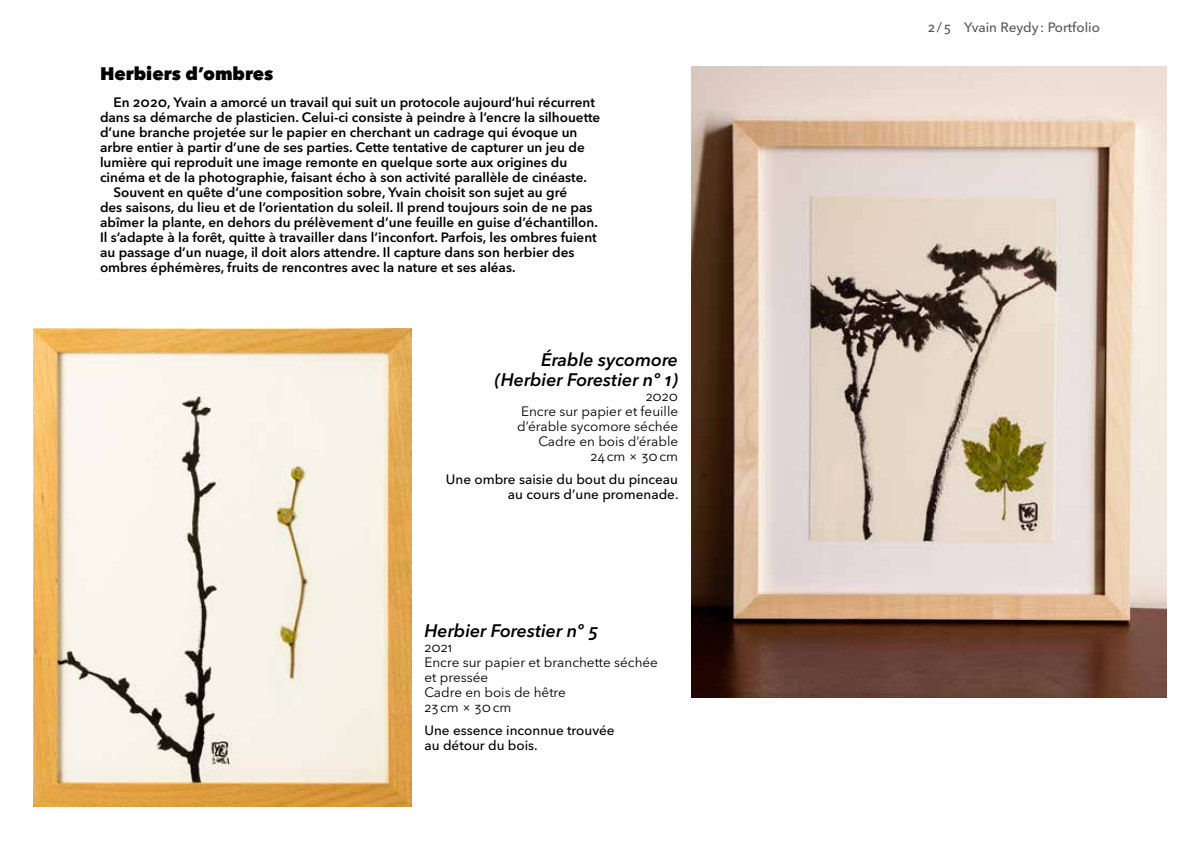
<style>
.page{position:relative;width:1200px;height:851px;background:#fff}
.page>*{position:absolute;margin:0;border:0;box-sizing:border-box;transform-origin:0 0}
.t1{font:italic 600 18px/20px "Avenir Next LT Pro";color:#000;text-align:right}
.t2{font:800 18px "Avenir Next LT Pro";color:#000}
.t3{font:600 13.5px "Avenir Next LT Pro";color:#000}
.t4{font:13.5px/15px "Avenir Next LT Pro";color:#000;text-align:right}
.t5{font:500 13.5px/15px "Avenir Next LT Pro";color:#000;text-align:right}
.t6{font:500 13.5px "Avenir Next LT Pro";color:#575756}
</style>
<div class="page">
<img style="left:33px;top:328px;width:378px;height:478px">
<img style="left:691px;top:67px;width:475px;height:630px">
<h1 class="t2" style="left:100px;top:63px;width:175px">Herbiers d’ombres</h1>
<p class="t3" style="left:113px;top:94px;width:483px">En 2020, Yvain a amorcé un travail qui suit un protocole aujourd’hui récurrent</p>
<p class="t3" style="left:100px;top:109px;width:502px">dans sa démarche de plasticien. Celui-ci consiste à peindre à l’encre la silhouette</p>
<p class="t3" style="left:100px;top:124px;width:479px">d’une branche projetée sur le papier en cherchant un cadrage qui évoque un</p>
<p class="t3" style="left:100px;top:139px;width:486px">arbre entier à partir d’une de ses parties. Cette tentative de capturer un jeu de</p>
<p class="t3" style="left:100px;top:154px;width:468px">lumière qui reproduit une image remonte en quelque sorte aux origines du</p>
<p class="t3" style="left:100px;top:169px;width:488px">cinéma et de la photographie, faisant écho à son activité parallèle de cinéaste.</p>
<p class="t3" style="left:113px;top:184px;width:455px">Souvent en quête d’une composition sobre, Yvain choisit son sujet au gré</p>
<p class="t3" style="left:100px;top:199px;width:494px">des saisons, du lieu et de l’orientation du soleil. Il prend toujours soin de ne pas</p>
<p class="t3" style="left:100px;top:214px;width:499px">abîmer la plante, en dehors du prélèvement d’une feuille en guise d’échantillon.</p>
<p class="t3" style="left:100px;top:229px;width:498px">Il s’adapte à la forêt, quitte à travailler dans l’inconfort. Parfois, les ombres fuient</p>
<p class="t3" style="left:100px;top:244px;width:476px">au passage d’un nuage, il doit alors attendre. Il capture dans son herbier des</p>
<p class="t3" style="left:100px;top:259px;width:417px">ombres éphémères, fruits de rencontres avec la nature et ses aléas.</p>
<h1 class="t1" style="left:495px;top:349px;width:185px">Érable sycomore (Herbier Forestier nº 1)</h1>
<p class="t4" style="left:517px;top:388px;width:162px">2020<br>Encre sur papier et feuille d’érable sycomore séchée<br>Cadre en bois d’érable<br>24cm × 30cm</p>
<p class="t5" style="left:446px;top:471px;width:234px">Une ombre saisie du bout du pinceau au cours d’une promenade.</p>
<h1 class="t1" style="left:424px;top:620px;width:175px">Herbier Forestier nº 5</h1>
<p class="t4" style="left:424px;top:640px;width:235px;text-align:left">2021<br>Encre sur papier et branchette séchée et pressée<br>Cadre en bois de hêtre<br>23cm × 30cm</p>
<p class="t5" style="left:424px;top:723px;width:192px;text-align:left">Une essence inconnue trouvée au détour du bois.</p>
<p class="t6" style="left:927px;top:20px;width:173px">2/5 Yvain Reydy: Portfolio</p>
</div>
